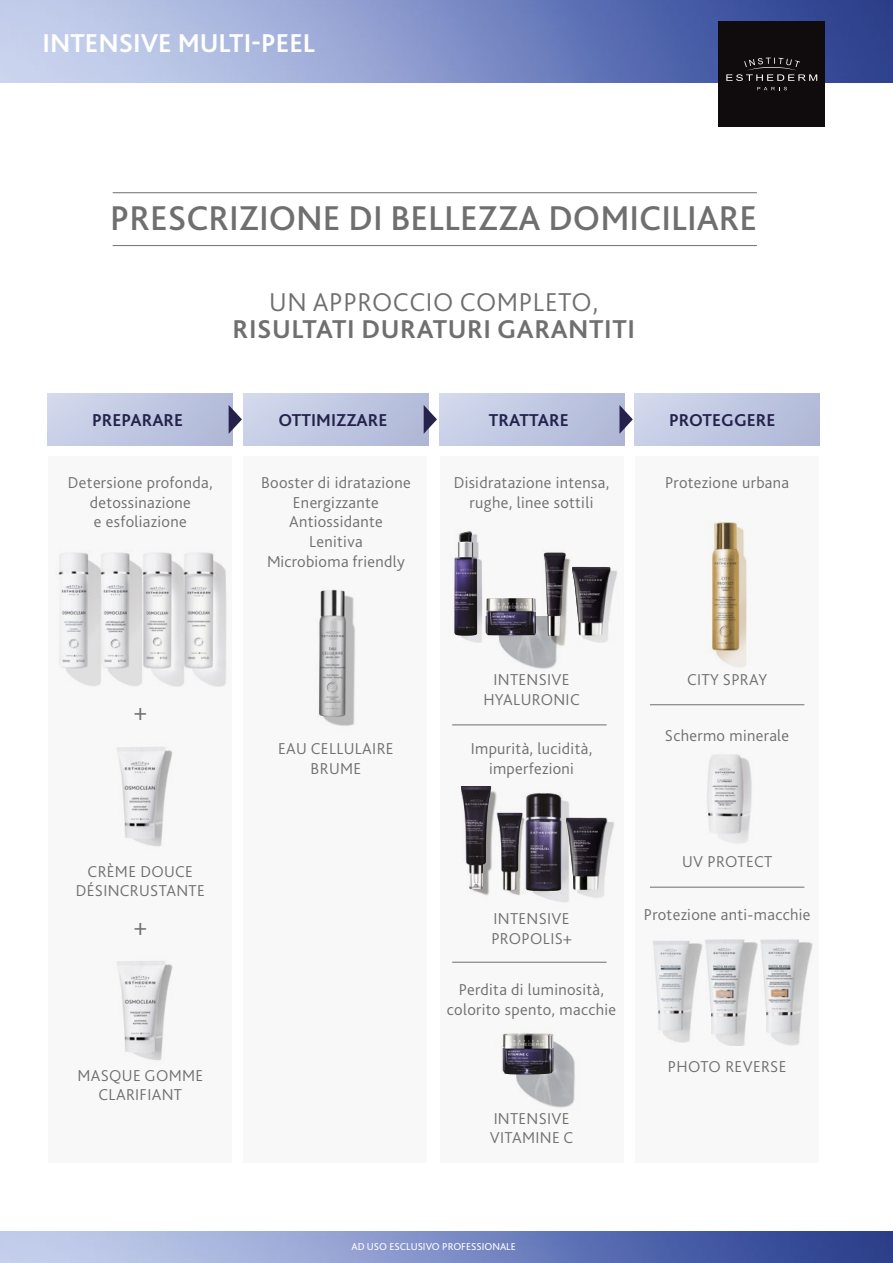
<style>
.page{position:relative;width:893px;height:1263px;background:#fff}
.page>*{position:absolute;margin:0;border:0;box-sizing:border-box;transform-origin:0 0}
.t1{font:500 36px "Bliss 2";color:#706f6f}
.t2{font:700 27px "Bliss 2";letter-spacing:.02em;color:#706f6f}
.t3{font:300 27px "Bliss 2";letter-spacing:.02em;color:#706f6f}
.t4{font:700 27px "Bliss 2";color:#fff}
.t5{font:300 24px "Bliss 2";color:#706f6f}
.t6{font:700 18px "Bliss 2";color:#25224c}
.t7{font:300 16.5px/19.8px "Bliss 2";letter-spacing:.02em;color:#706f6f;text-align:center}
.t8{font:10.5px "Bliss 2";color:#fff}
</style>
<div class="page">
<img style="left:0;top:0;width:893px;height:83px">
<img style="left:0;top:1232px;width:893px;height:31px">
<hr style="left:113px;top:245px;width:644px;height:1px;background:#706f6f">
<hr style="left:113px;top:192px;width:644px;height:1px;background:#706f6f">
<div style="left:48px;top:456px;width:184px;height:707px;background:#f8f8f8"></div>
<div style="left:243px;top:456px;width:184px;height:707px;background:#f8f8f8"></div>
<div style="left:440px;top:456px;width:183px;height:707px;background:#f8f8f8"></div>
<div style="left:635px;top:456px;width:184px;height:707px;background:#f8f8f8"></div>
<img style="left:58px;top:552px;width:39px;height:134px">
<img style="left:148px;top:552px;width:33px;height:134px">
<img style="left:97px;top:552px;width:51px;height:134px">
<img style="left:181px;top:552px;width:45px;height:134px">
<img style="left:319px;top:589px;width:36px;height:137px">
<img style="left:583px;top:567px;width:34px;height:76px">
<img style="left:583px;top:567px;width:27px;height:68px">
<img style="left:491px;top:635px;width:66px;height:34px">
<img style="left:491px;top:598px;width:39px;height:37px">
<img style="left:530px;top:552px;width:53px;height:99px">
<img style="left:544px;top:553px;width:21px;height:83px">
<img style="left:454px;top:531px;width:37px;height:112px">
<img style="left:455px;top:532px;width:22px;height:104px">
<img style="left:586px;top:818px;width:28px;height:80px">
<img style="left:586px;top:817px;width:20px;height:72px">
<img style="left:470px;top:786px;width:27px;height:110px">
<img style="left:462px;top:786px;width:29px;height:103px">
<img style="left:526px;top:793px;width:60px;height:109px">
<img style="left:490px;top:808px;width:55px;height:92px">
<img style="left:498px;top:813px;width:24px;height:77px">
<img style="left:502px;top:1033px;width:73px;height:75px">
<img style="left:504px;top:1034px;width:49px;height:40px">
<img style="left:653px;top:941px;width:50px;height:102px">
<img style="left:711px;top:522px;width:36px;height:145px">
<img style="left:707px;top:754px;width:45px;height:89px">
<img style="left:705px;top:939px;width:52px;height:107px">
<img style="left:760px;top:939px;width:52px;height:107px">
<img style="left:117px;top:747px;width:56px;height:99px">
<img style="left:117px;top:961px;width:56px;height:99px">
<svg style="left:229px;top:405px;width:13px;height:29px"></svg>
<svg style="left:424px;top:405px;width:13px;height:29px"></svg>
<svg style="left:619px;top:405px;width:14px;height:29px"></svg>
<hr style="left:452px;top:725px;width:155px;height:1px;background:#706f6f">
<hr style="left:452px;top:962px;width:155px;height:1px;background:#706f6f">
<hr style="left:650px;top:887px;width:154px;height:1px;background:#706f6f">
<hr style="left:650px;top:704px;width:154px;height:1px;background:#706f6f">
<div style="left:719px;top:21px;width:106px;height:106px;background:#100c0e"></div>
<svg style="left:757px;top:87px;width:30px;height:3px"></svg>
<svg style="left:726px;top:58px;width:91px;height:23px"></svg>
<h2 class="t4" style="left:43px;top:26px;width:274px">INTENSIVE MULTI-PEEL</h2>
<h1 class="t1" style="left:110px;top:196px;width:648px">PRESCRIZIONE DI BELLEZZA DOMICILIARE</h1>
<h2 class="t3" style="left:269px;top:285px;width:331px">UN APPROCCIO COMPLETO,</h2>
<h2 class="t2" style="left:233px;top:312px;width:404px">RISULTATI DURATURI GARANTITI</h2>
<p class="t6" style="left:92px;top:409px;width:93px">PREPARARE</p>
<p class="t6" style="left:278px;top:409px;width:111px">OTTIMIZZARE</p>
<p class="t6" style="left:489px;top:409px;width:81px">TRATTARE</p>
<p class="t6" style="left:669px;top:409px;width:108px">PROTEGGERE</p>
<p class="t7" style="left:68px;top:472px;width:146px">Detersione profonda, detossinazione<br>e esfoliazione</p>
<p class="t7" style="left:261px;top:472px;width:151px">Booster di idratazione<br>Energizzante<br>Antiossidante<br>Lenitiva<br>Microbioma friendly</p>
<p class="t7" style="left:454px;top:472px;width:157px">Disidratazione intensa, rughe, linee sottili</p>
<p class="t7" style="left:665px;top:472px;width:126px">Protezione urbana</p>
<h3 class="t5" style="left:134px;top:697px;width:14px">+</h3>
<p class="t7" style="left:76px;top:861px;width:130px">CRÈME DOUCE<br>DÉSINCRUSTANTE</p>
<h3 class="t5" style="left:134px;top:912px;width:14px">+</h3>
<p class="t7" style="left:77px;top:1065px;width:127px">MASQUE GOMME<br>CLARIFIANT</p>
<p class="t7" style="left:278px;top:739px;width:117px">EAU CELLULAIRE<br>BRUME</p>
<p class="t7" style="left:483px;top:670px;width:98px">INTENSIVE<br>HYALURONIC</p>
<p class="t7" style="left:687px;top:670px;width:82px">CITY SPRAY</p>
<p class="t7" style="left:471px;top:739px;width:123px">Impurità, lucidità, imperfezioni</p>
<p class="t7" style="left:665px;top:725px;width:126px">Schermo minerale</p>
<p class="t7" style="left:491px;top:909px;width:82px;text-align:left">INTENSIVE<br>PROPOLIS+</p>
<p class="t7" style="left:447px;top:979px;width:171px">Perdita di luminosità, colorito spento, macchie</p>
<p class="t7" style="left:490px;top:1108px;width:85px;text-align:left">INTENSIVE<br>VITAMINE C</p>
<p class="t7" style="left:682px;top:851px;width:92px">UV PROTECT</p>
<p class="t7" style="left:644px;top:904px;width:168px">Protezione anti-macchie</p>
<p class="t7" style="left:668px;top:1057px;width:120px">PHOTO REVERSE</p>
<p class="t8" style="left:352px;top:1240px;width:166px">AD USO ESCLUSIVO PROFESSIONALE</p>
</div>
